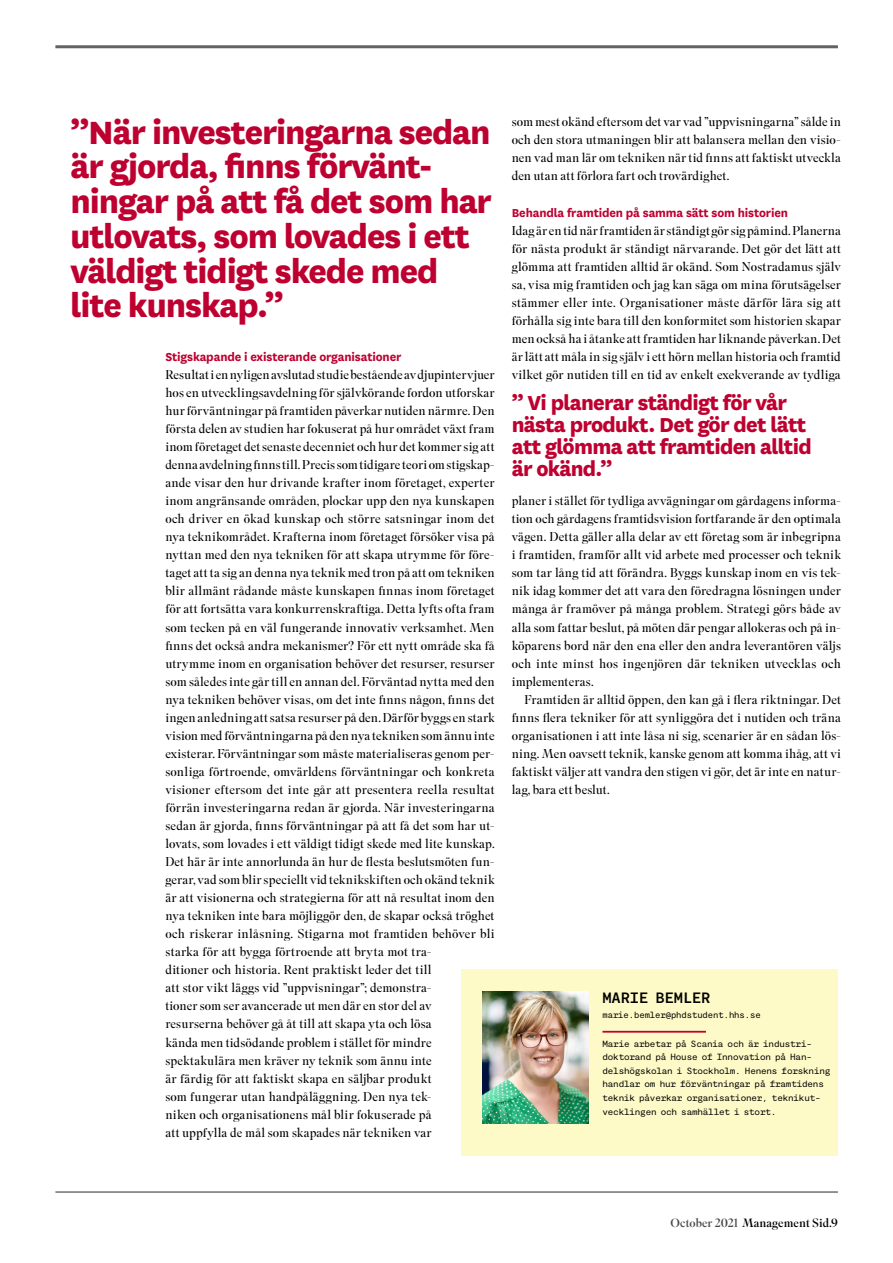
<style>
.page{position:relative;width:893px;height:1263px;background:#fff}
.page>*{position:absolute;margin:0;border:0;box-sizing:border-box;transform-origin:0 0}
.t1{font:800 37.65px/34.7px "National";letter-spacing:-.03em;color:#be0030}
.t2{font:800 23.7px/21.9px "National";letter-spacing:-.03em;color:#be0030}
.t3{font:700 15px "Martha";letter-spacing:-.01em;color:#000}
.t4{font:700 13.5px "National";letter-spacing:-.01em;color:#be0030}
.t5{font:300 12.75px/18px "Superior Title";letter-spacing:.01em;color:#000;text-align:justify}
.t6{font:12px "Superior Title";color:#000}
.t7{font:9px/13.5px "Martha";letter-spacing:-.02em;color:#000}
.t8{font:9px "Martha";letter-spacing:-.02em;color:#000;scale:.96 1}
.s1{color:#484848}
</style>
<div class="page">
<hr style="left:55px;top:45px;width:783px;height:3px;background:#636363">
<hr style="left:55px;top:1192px;width:783px;height:1px;background:#292929">
<div style="left:462px;top:969px;width:376px;height:186px;background:#fefac7"></div>
<hr style="left:602px;top:1031px;width:104px;height:2px;background:#be0030">
<img style="left:482px;top:991px;width:106px;height:132px">
<h1 class="t1" style="left:71px;top:112px;width:423px">”När investeringarna sedan är gjorda, finns förvänt&shy;ningar på att få det som har utlovats, som lovades i ett väldigt tidigt skede med lite kunskap.”</h1>
<p class="t4" style="left:165px;top:347px;width:238px">Stigskapande i existerande organisationer</p>
<p class="t5" style="left:165px;top:366px;width:331px;text-align:left">Resultat i en nyligen avslutad studie bestående av djupintervjuer hos en utvecklingsavdelning för självkörande fordon utforskar hur förväntningar på framtiden påverkar nutiden närmre. Den första delen av studien har fokuserat på hur området växt fram inom företaget det senaste decenniet och hur det kommer sig att denna avdelning finns till. Precis som tidigare teori om stigskap&shy;ande visar den hur drivande krafter inom företaget, experter inom angränsande områden, plockar upp den nya kunskapen och driver en ökad kunskap och större satsningar inom det nya teknikområdet. Krafterna inom företaget försöker visa på nyttan med den nya tekniken för att skapa utrymme för före&shy;taget att ta sig an denna nya teknik med tron på att om tekniken blir allmänt rådande måste kunskapen finnas inom företaget för att fortsätta vara konkurrenskraftiga. Detta lyfts ofta fram som tecken på en väl fungerande innovativ verksamhet. Men finns det också andra mekanismer? För ett nytt område ska få utrymme inom en organisation behöver det resurser, resurser som således inte går till en annan del. Förväntad nytta med den nya tekniken behöver visas, om det inte finns någon, finns det ingen anledning att satsa resurser på den. Därför byggs en stark vision med förväntningarna på den nya tekniken som ännu inte existerar. Förväntningar som måste materialiseras genom per&shy;sonliga förtroende, omvärldens förväntningar och konkreta visioner eftersom det inte går att presentera reella resultat förrän investeringarna redan är gjorda. När investeringarna sedan är gjorda, finns förväntningar på att få det som har ut&shy;lovats, som lovades i ett väldigt tidigt skede med lite kunskap.<br>Det här är inte annorlunda än hur de flesta beslutsmöten fun&shy;gerar, vad som blir speciellt vid teknikskiften och okänd teknik är att visionerna och strategierna för att nå resultat inom den nya tekniken inte bara möjliggör den, de skapar också tröghet och riskerar inlåsning. Stigarna mot framtiden behöver bli starka för att bygga förtroende att bryta mot tra-<br>ditioner och historia. Rent praktiskt leder det till<br>att stor vikt läggs vid ”uppvisningar”; demonstra-<br>tioner som ser avancerade ut men där en stor del av<br>resurserna behöver gå åt till att skapa yta och lösa<br>kända men tidsödande problem i stället för mindre spektakulära men kräver ny teknik som ännu inte<br>är färdig för att faktiskt skapa en säljbar produkt<br>som fungerar utan handpåläggning. Den nya tek-<br>niken och organisationens mål blir fokuserade på<br>att uppfylla de mål som skapades när tekniken var</p>
<p class="t5" style="left:512px;top:113px;width:331px">som mest okänd eftersom det var vad ”uppvisningarna” sålde in och den stora utmaningen blir att balansera mellan den visio&shy;nen vad man lär om tekniken när tid finns att faktiskt utveckla den utan att förlora fart och trovärdighet.</p>
<p class="t4" style="left:512px;top:203px;width:278px">Behandla framtiden på samma sätt som historien</p>
<p class="t5" style="left:512px;top:222px;width:331px">Idag är en tid när framtiden är ständigt gör sig påmind. Planerna för nästa produkt är ständigt närvarande. Det gör det lätt att glömma att framtiden alltid är okänd. Som Nostradamus själv sa, visa mig framtiden och jag kan säga om mina förutsägelser stämmer eller inte. Organisationer måste därför lära sig att förhålla sig inte bara till den konformitet som historien skapar men också ha i åtanke att framtiden har liknande påverkan. Det är lätt att måla in sig själv i ett hörn mellan historia och framtid vilket gör nutiden till en tid av enkelt exekverande av tydliga</p>
<h2 class="t2" style="left:512px;top:390px;width:302px">” Vi planerar ständigt för vår nästa produkt. Det gör det lätt att glömma att framtiden alltid är okänd.”</h2>
<p class="t5" style="left:512px;top:492px;width:331px">planer i stället för tydliga avvägningar om gårdagens informa&shy;tion och gårdagens framtidsvision fortfarande är den optimala vägen. Detta gäller alla delar av ett företag som är inbegripna i framtiden, framför allt vid arbete med processer och teknik som tar lång tid att förändra. Byggs kunskap inom en vis tek&shy;nik idag kommer det att vara den föredragna lösningen under många år framöver på många problem. Strategi görs både av alla som fattar beslut, på möten där pengar allokeras och på in&shy;köparens bord när den ena eller den andra leverantören väljs och inte minst hos ingenjören där tekniken utvecklas och implementeras.</p>
<p class="t5" style="left:512px;top:691px;width:331px;text-indent:13px">Framtiden är alltid öppen, den kan gå i flera riktningar. Det finns flera tekniker för att synliggöra det i nutiden och träna organisationen i att inte låsa ni sig, scenarier är en sådan lös&shy;ning. Men oavsett teknik, kanske genom att komma ihåg, att vi faktiskt väljer att vandra den stigen vi gör, det är inte en natur&shy;lag, bara ett beslut.</p>
<p class="t3" style="left:602px;top:989px;width:110px">MARIE BEMLER</p>
<p class="t8" style="left:602px;top:1010px;width:166px">marie.bemler@phdstudent.hhs.se</p>
<p class="t7" style="left:602px;top:1037px;width:229px">Marie arbetar på Scania och är industri&shy;doktorand på House of Innovation på Han&shy;delshögskolan i Stockholm. Henens forskning handlar om hur förväntningar på framtidens teknik påverkar organisationer, teknikut&shy;vecklingen och samhället i stort.</p>
<p class="t6" style="left:671px;top:1215px;width:169px"><span class="s1">October 2021</span> Management Sid.9</p>
</div>
